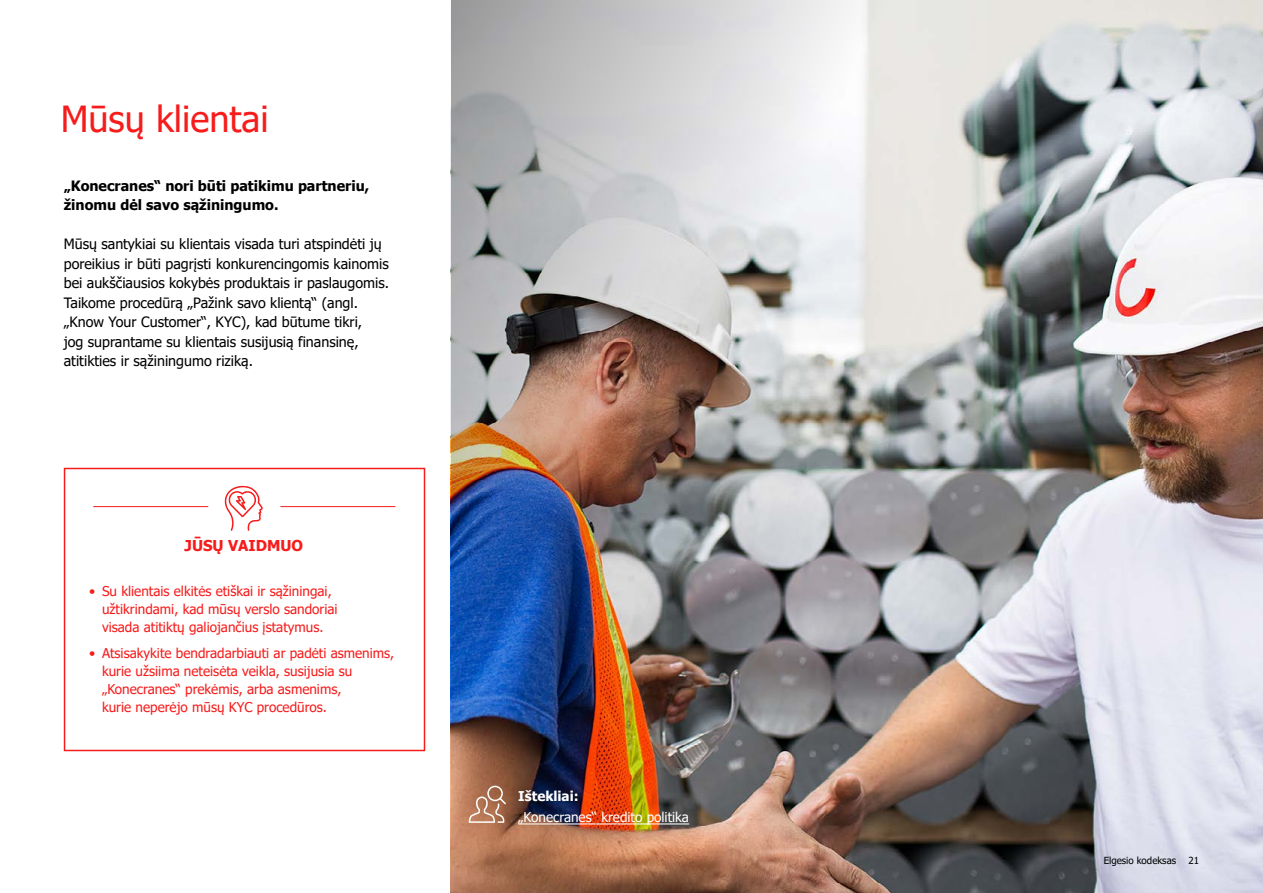
<style>
.page{position:relative;width:1263px;height:893px;background:#fff}
.page>*{position:absolute;margin:0;border:0;box-sizing:border-box;transform-origin:0 0}
.t1{font:36px "Tahoma";color:#f71c1c}
.t2{font:700 15px "Tahoma";color:#f71c1c}
.t3{font:14.25px/19.5px "Tahoma";color:#000}
.t4{font:700 14.25px/19.5px "Tahoma";color:#000}
.t5{font:13.5px/18px "Tahoma";color:#f71c1c}
.t6{font:13.5px "Tahoma";color:#fff}
.t7{font:700 13.5px "Tahoma";color:#fff}
.t8{font:9.75px "Tahoma";color:#000}
</style>
<div class="page">
<img style="left:451px;top:0;width:812px;height:893px">
<hr style="left:518px;top:823px;width:171px;height:1px;background:#fff">
<svg style="left:469px;top:786px;width:37px;height:37px"></svg>
<svg style="left:225px;top:486px;width:38px;height:45px"></svg>
<hr style="left:94px;top:506px;width:114px;height:1px;background:#f71c1c">
<hr style="left:281px;top:506px;width:114px;height:1px;background:#f71c1c">
<div style="left:64px;top:468px;width:361px;height:283px;border:2px solid #f71c1c"></div>
<h1 class="t1" style="left:61px;top:95px;width:209px">Mūsų klientai</h1>
<p class="t4" style="left:64px;top:176px;width:307px">„Konecranes“ nori būti patikimu partneriu, žinomu dėl savo sąžiningumo.</p>
<p class="t3" style="left:64px;top:235px;width:327px">Mūsų santykiai su klientais visada turi atspindėti jų poreikius ir būti pagrįsti konkurencingomis kainomis bei aukščiausios kokybės produktais ir paslaugomis.<br>Taikome procedūrą „Pažink savo klientą“ (angl. „Know Your Customer“, KYC), kad būtume tikri,<br>jog suprantame su klientais susijusią finansinę, atitikties ir sąžiningumo riziką.</p>
<p class="t2" style="left:185px;top:535px;width:120px">JŪSŲ VAIDMUO</p>
<p class="t5" style="left:102px;top:582px;width:237px;text-indent:-13px">• Su klientais elkitės etiškai ir sąžiningai, užtikrindami, kad mūsų verslo sandoriai visada atitiktų galiojančius įstatymus.</p>
<p class="t5" style="left:102px;top:645px;width:294px;text-indent:-13px">• Atsisakykite bendradarbiauti ar padėti asmenims, kurie užsiima neteisėta veikla, susijusia su „Konecranes“ prekėmis, arba asmenims,<br>kurie neperėjo mūsų KYC procedūros.</p>
<p class="t7" style="left:518px;top:787px;width:62px">Ištekliai:</p>
<p class="t6" style="left:518px;top:808px;width:172px">„Konecranes“ kredito politika</p>
<p class="t8" style="left:1104px;top:854px;width:74px">Elgesio kodeksas</p>
<p class="t8" style="left:1188px;top:854px;width:12px">21</p>
</div>
